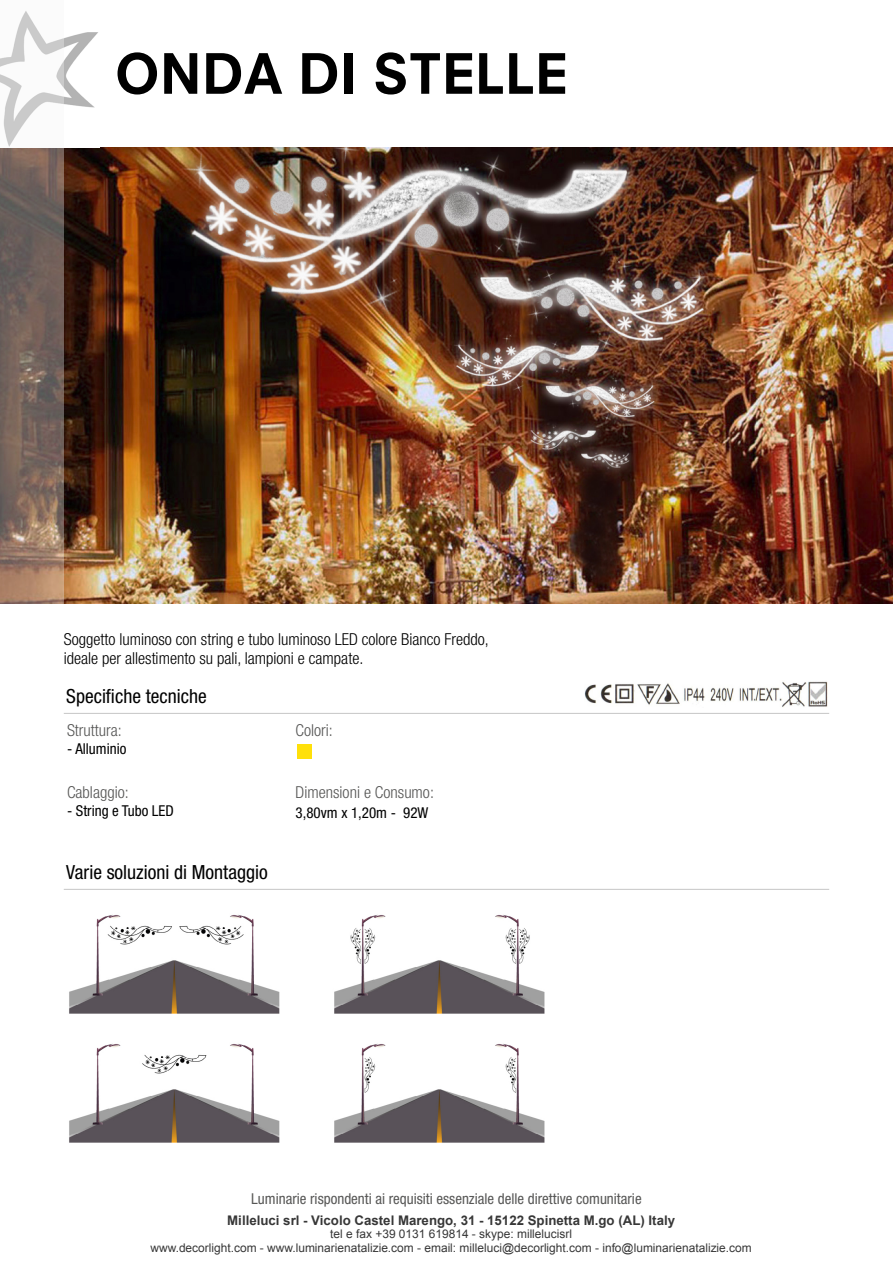
<style>
.page{position:relative;width:893px;height:1263px;background:#fff}
.page>*{position:absolute;margin:0;border:0;box-sizing:border-box;transform-origin:0 0}
.t1{font:800 54px "Neuzeit SLT Std";color:#000}
.t2{font:condensed 19.5px "Helvetica Neue";color:#000}
.t3{font:300 condensed 16.5px/19.5px "Helvetica Neue";color:#000}
.t4{font:300 condensed 16.5px "Helvetica Neue";color:#575756}
.t5{font:condensed 15px "Helvetica Neue";color:#575756}
.t6{font:condensed 15px "Helvetica Neue";color:#000}
.t7{font:700 13.2px "Arial";color:#000}
.t8{font:12px/13.2px "Arial";color:#000;text-align:center}
</style>
<div class="page">
<img style="left:64px;top:148px;width:829px;height:456px">
<hr style="left:64px;top:713px;width:765px;height:1px;background:#c6c6c6">
<div style="left:297px;top:744px;width:15px;height:14px;background:#ffe00a"></div>
<hr style="left:64px;top:889px;width:765px;height:1px;background:#c6c6c6">
<img style="left:69px;top:914px;width:476px;height:100px">
<img style="left:69px;top:1043px;width:476px;height:100px">
<img style="left:585px;top:681px;width:242px;height:26px">
<img style="left:64px;top:32px;width:34px;height:76px">
<svg style="left:0;top:11px;width:64px;height:593px"></svg>
<h1 class="t1" style="left:115px;top:41px;width:454px">ONDA DI STELLE</h1>
<h3 class="t3" style="left:64px;top:629px;width:427px">Soggetto luminoso con string e tubo luminoso LED colore Bianco Freddo, ideale per allestimento su pali, lampioni e campate.</h3>
<h2 class="t2" style="left:66px;top:684px;width:142px">Specifiche tecniche</h2>
<h3 class="t4" style="left:67px;top:721px;width:56px">Struttura:</h3>
<p class="t6" style="left:67px;top:740px;width:61px">- Alluminio</p>
<h3 class="t4" style="left:67px;top:783px;width:63px">Cablaggio:</h3>
<p class="t6" style="left:67px;top:802px;width:108px">- String e Tubo LED</p>
<h2 class="t2" style="left:66px;top:860px;width:203px">Varie soluzioni di Montaggio</h2>
<h3 class="t4" style="left:296px;top:721px;width:39px">Colori:</h3>
<h3 class="t4" style="left:296px;top:783px;width:140px">Dimensioni e Consumo:</h3>
<p class="t6" style="left:296px;top:804px;width:134px">3,80vm x 1,20m - 92W</p>
<p class="t5" style="left:251px;top:1190px;width:392px">Luminarie rispondenti ai requisiti essenziale delle direttive comunitarie</p>
<p class="t7" style="left:227px;top:1212px;width:449px">Milleluci srl - Vicolo Castel Marengo, 31 - 15122 Spinetta M.go (AL) Italy</p>
<p class="t8" style="left:150px;top:1228px;width:603px">tel e fax +39 0131 619814 - skype: millelucisrl<br>www.decorlight.com - www.luminarienatalizie.com - email: milleluci@decorlight.com - info@luminarienatalizie.com</p>
</div>
